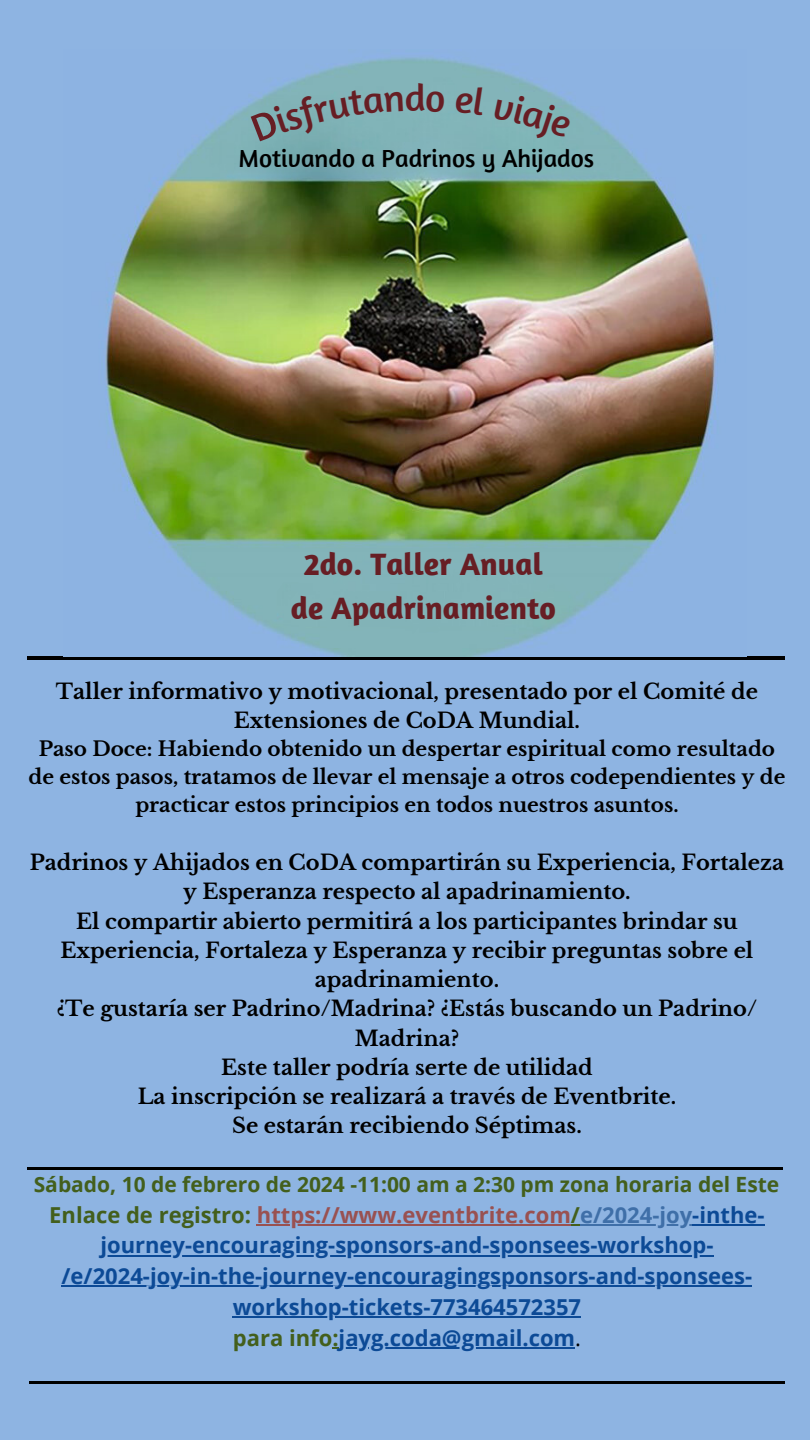
<style>
.page{position:relative;width:810px;height:1440px;background:#8eb4e2}
.page>*{position:absolute;margin:0;border:0;box-sizing:border-box;transform-origin:0 0}
.t1{font:38.8px "Amaranth";color:#671e24}
.t2{font:700 31.6px "Amaranth";color:#671e24}
.t3{font:25.3px "Amaranth";color:#000}
.t4{font:700 22px/30.8px "Open Sans";color:#0c4a96;text-align:center}
.t5{font:700 21px/29.2px "Libre Baskerville";color:#000;text-align:center}
.t6{font:700 21px "Open Sans";color:#435f1c}
.t7{font:700 20px/27.8px "Libre Baskerville";color:#000;text-align:center}
.s1{color:#435f1c}
.s2{color:#995151}
.s3{color:#3f6fa8}
.s4{font-weight:400;color:#000}
</style>
<div class="page">
<hr style="left:257px;top:1224px;width:314px;height:2px;background:#995151">
<svg style="left:571px;top:1224px;width:9px;height:2px"></svg>
<hr style="left:580px;top:1224px;width:112px;height:2px;background:#3f6fa8">
<hr style="left:692px;top:1224px;width:73px;height:2px;background:#0c4a96">
<hr style="left:100px;top:1255px;width:614px;height:1px;background:#0c4a96">
<hr style="left:62px;top:1286px;width:690px;height:1px;background:#0c4a96">
<hr style="left:233px;top:1316px;width:348px;height:2px;background:#0c4a96">
<svg style="left:332px;top:1347px;width:7px;height:2px"></svg>
<hr style="left:339px;top:1347px;width:236px;height:2px;background:#0c4a96">
<svg style="left:28px;top:656px;width:757px;height:3px"></svg>
<hr style="left:27px;top:1167px;width:755px;height:3px;background:#000">
<hr style="left:29px;top:1381px;width:755px;height:2px;background:#000">
<img style="left:105px;top:57px;width:612px;height:599px">
<div style="left:251px;top:89px;width:152px;height:52px;background:#80b3b7"></div>
<svg style="left:426px;top:91px;width:18px;height:21px"></svg>
<svg style="left:455px;top:86px;width:31px;height:30px"></svg>
<div style="left:494px;top:95px;width:77px;height:45px;background:#82b5b8"></div>
<p class="t1" style="left:405px;top:73px;width:22px">d</p>
<p class="t3" style="left:239px;top:142px;width:357px">Motivando a Padrinos y Ahijados</p>
<p class="t2" style="left:304px;top:544px;width:241px">2do. Taller Anual</p>
<p class="t2" style="left:291px;top:588px;width:267px">de Apadrinamiento</p>
<p class="t5" style="left:56px;top:677px;width:704px">Taller informativo y motivacional, presentado por el Comité de<br>Extensiones de CoDA Mundial.</p>
<p class="t7" style="left:29px;top:735px;width:758px">Paso Doce: Habiendo obtenido un despertar espiritual como resultado de estos pasos, tratamos de llevar el mensaje a otros codependientes y de practicar estos principios en todos nuestros asuntos.</p>
<p class="t5" style="left:30px;top:848px;width:756px">Padrinos y Ahijados en CoDA compartirán su Experiencia, Fortaleza y Esperanza respecto al apadrinamiento.</p>
<p class="t5" style="left:76px;top:907px;width:663px">El compartir abierto permitirá a los participantes brindar su</p>
<p class="t5" style="left:60px;top:936px;width:694px">Experiencia, Fortaleza y Esperanza y recibir preguntas sobre el apadrinamiento.</p>
<p class="t5" style="left:57px;top:994px;width:702px">¿Te gustaría ser Padrino/Madrina? ¿Estás buscando un Padrino/<br>Madrina?</p>
<p class="t5" style="left:221px;top:1053px;width:373px">Este taller podría serte de utilidad</p>
<p class="t5" style="left:138px;top:1082px;width:540px">La inscripción se realizará a través de Eventbrite.</p>
<p class="t5" style="left:232px;top:1111px;width:351px">Se estarán recibiendo Séptimas.</p>
<p class="t6" style="left:34px;top:1170px;width:747px">Sábado, 10 de febrero de 2024 -11:00 am a 2:30 pm zona horaria del Este</p>
<p class="t4" style="left:49px;top:1199px;width:717px"><span class="s1">Enlace de registro:</span> <span class="s2">https://www.eventbrite.com</span><span class="s1">/</span><span class="s3">e/2024-joy</span>-inthe&shy;journey-encouraging-sponsors-and-sponsees-workshop-</p>
<p class="t4" style="left:62px;top:1260px;width:692px">/e/2024-joy-in-the-journey-encouragingsponsors-and-sponsees&shy;workshop-tickets-773464572357</p>
<p class="t4" style="left:233px;top:1322px;width:350px"><span class="s1">para info:</span>jayg.coda@gmail.com<span class="s4">.</span></p>
</div>
